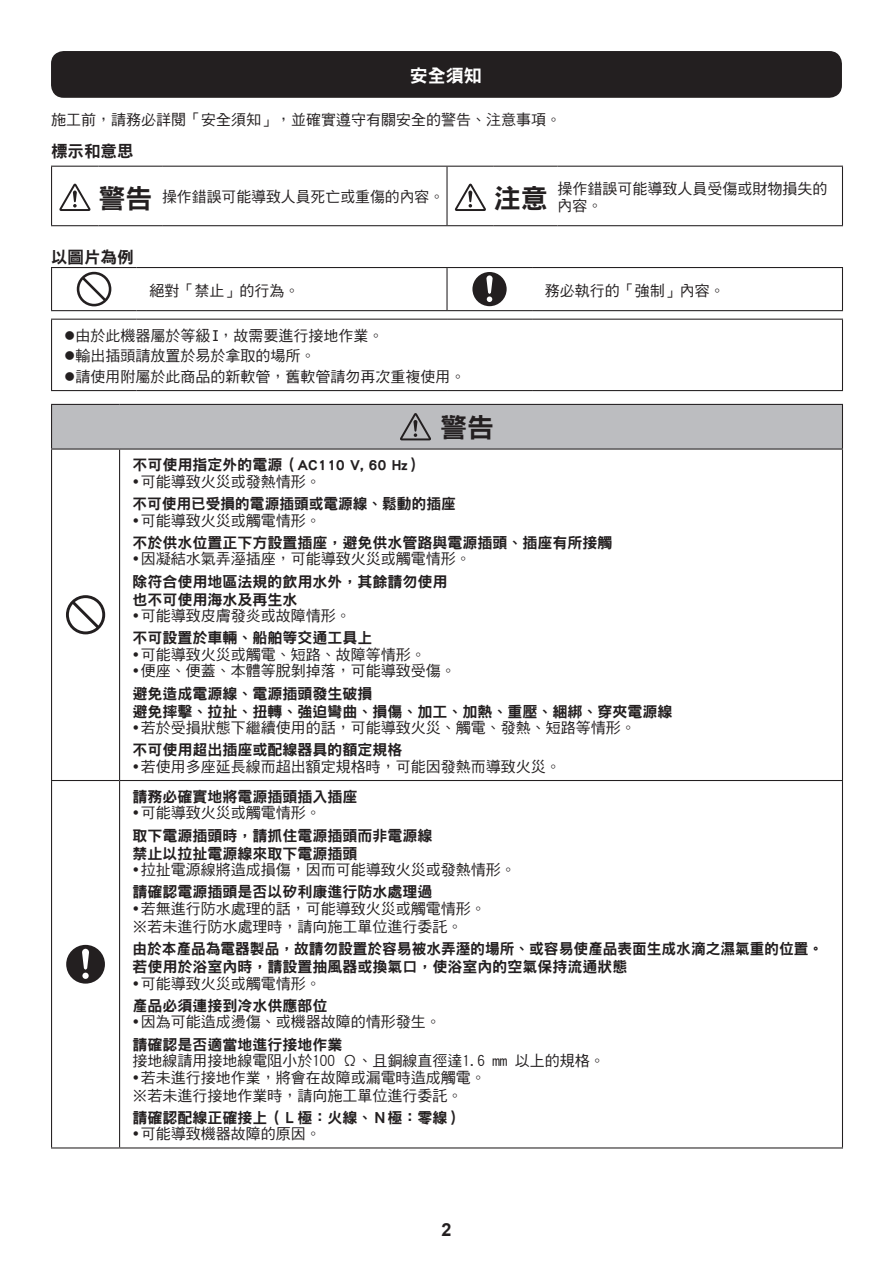
<style>
.page{position:relative;width:893px;height:1263px;background:#fff}
.page>*{position:absolute;margin:0;border:0;box-sizing:border-box;transform-origin:0 0}
.t1{font:27px "DF Hei Std W9";color:#231f20}
.t2{font:18px "DF Hei Std W9";color:#fff}
.t3{font:700 18px "Arial";color:#231f20}
.t4{font:16.5px "DF Hei Std W9";color:#231f20}
.t5{font:15px/16.5px "DF Hei Std W5";color:#231f20}
.t6{font:15px/18px "DF Hei Std W9";color:#231f20}
.t7{font:15px "KF B5 Gothic";color:#231f20}
.s1{font-family:"DF Hei Std W9";font-size:27px}
.s2{font-family:"Arial"}
</style>
<div class="page">
<div style="left:51px;top:51px;width:791px;height:47px;background:#231f20;border-radius:13px"></div>
<hr style="left:51px;top:166px;width:47px;height:1px;background:#231f20">
<hr style="left:51px;top:167px;width:1px;height:58px;background:#231f20">
<hr style="left:98px;top:166px;width:64px;height:1px;background:#231f20">
<hr style="left:162px;top:166px;width:285px;height:1px;background:#231f20">
<hr style="left:446px;top:167px;width:2px;height:58px;background:#231f20">
<hr style="left:842px;top:167px;width:1px;height:58px;background:#231f20">
<hr style="left:447px;top:225px;width:47px;height:1px;background:#231f20">
<hr style="left:494px;top:225px;width:64px;height:1px;background:#231f20">
<hr style="left:558px;top:225px;width:285px;height:1px;background:#231f20">
<hr style="left:447px;top:166px;width:47px;height:1px;background:#231f20">
<hr style="left:494px;top:166px;width:64px;height:1px;background:#231f20">
<hr style="left:558px;top:166px;width:285px;height:1px;background:#231f20">
<hr style="left:51px;top:225px;width:47px;height:1px;background:#231f20">
<hr style="left:98px;top:225px;width:64px;height:1px;background:#231f20">
<hr style="left:162px;top:225px;width:285px;height:1px;background:#231f20">
<svg style="left:59px;top:184px;width:32px;height:27px"></svg>
<svg style="left:455px;top:184px;width:31px;height:27px"></svg>
<hr style="left:51px;top:267px;width:86px;height:1px;background:#231f20">
<hr style="left:51px;top:268px;width:1px;height:42px;background:#231f20">
<hr style="left:137px;top:267px;width:310px;height:1px;background:#231f20">
<hr style="left:447px;top:267px;width:85px;height:1px;background:#231f20">
<hr style="left:532px;top:267px;width:311px;height:1px;background:#231f20">
<hr style="left:842px;top:268px;width:1px;height:42px;background:#231f20">
<hr style="left:842px;top:320px;width:1px;height:70px;background:#231f20">
<hr style="left:446px;top:268px;width:2px;height:42px;background:#231f20">
<hr style="left:51px;top:310px;width:86px;height:1px;background:#231f20">
<hr style="left:137px;top:310px;width:310px;height:1px;background:#231f20">
<hr style="left:447px;top:310px;width:85px;height:1px;background:#231f20">
<hr style="left:532px;top:310px;width:311px;height:1px;background:#231f20">
<hr style="left:51px;top:319px;width:86px;height:1px;background:#231f20">
<hr style="left:51px;top:320px;width:1px;height:70px;background:#231f20">
<hr style="left:137px;top:319px;width:310px;height:1px;background:#231f20">
<hr style="left:447px;top:319px;width:85px;height:1px;background:#231f20">
<hr style="left:532px;top:319px;width:311px;height:1px;background:#231f20">
<hr style="left:51px;top:390px;width:86px;height:1px;background:#231f20">
<hr style="left:137px;top:390px;width:310px;height:1px;background:#231f20">
<hr style="left:447px;top:390px;width:85px;height:1px;background:#231f20">
<hr style="left:532px;top:390px;width:311px;height:1px;background:#231f20">
<svg style="left:77px;top:272px;width:34px;height:34px"></svg>
<div style="left:472px;top:272px;width:35px;height:34px;background:#231f20;border-radius:50%"></div>
<svg style="left:486px;top:275px;width:7px;height:27px"></svg>
<div style="left:52px;top:404px;width:790px;height:45px;background:#bcbdc0"></div>
<hr style="left:51px;top:404px;width:69px;height:1px;background:#231f20">
<hr style="left:51px;top:405px;width:1px;height:43px;background:#231f20">
<hr style="left:120px;top:404px;width:723px;height:1px;background:#231f20">
<hr style="left:51px;top:448px;width:69px;height:2px;background:#231f20">
<hr style="left:51px;top:450px;width:1px;height:330px;background:#231f20">
<hr style="left:120px;top:448px;width:723px;height:2px;background:#231f20">
<hr style="left:119px;top:450px;width:1px;height:330px;background:#231f20">
<hr style="left:51px;top:780px;width:69px;height:1px;background:#231f20">
<hr style="left:51px;top:781px;width:1px;height:366px;background:#231f20">
<hr style="left:120px;top:780px;width:723px;height:1px;background:#231f20">
<hr style="left:119px;top:781px;width:1px;height:366px;background:#231f20">
<hr style="left:51px;top:1147px;width:69px;height:1px;background:#231f20">
<hr style="left:120px;top:1147px;width:723px;height:1px;background:#231f20">
<hr style="left:842px;top:405px;width:1px;height:43px;background:#231f20">
<hr style="left:842px;top:450px;width:1px;height:330px;background:#231f20">
<hr style="left:842px;top:781px;width:1px;height:366px;background:#231f20">
<svg style="left:400px;top:413px;width:31px;height:27px"></svg>
<svg style="left:66px;top:595px;width:39px;height:39px"></svg>
<div style="left:66px;top:945px;width:39px;height:39px;background:#231f20;border-radius:50%"></div>
<div style="left:82px;top:973px;width:7px;height:6px;background:#fff;border-radius:50%"></div>
<svg style="left:82px;top:949px;width:7px;height:20px"></svg>
<p class="t2" style="left:410px;top:66px;width:73px">安全須知</p>
<p class="t5" style="left:51px;top:111px;width:511px">施工前，請務必詳閱「安全須知」，並確實遵守有關安全的警告、注意事項。</p>
<p class="t4" style="left:51px;top:142px;width:84px">標示和意思</p>
<p class="t5" style="left:98px;top:188px;width:347px"><span class="s1">警告</span> 操作錯誤可能導致人員死亡或重傷的內容。</p>
<h1 class="t1" style="left:494px;top:183px;width:55px">注意</h1>
<p class="t5" style="left:558px;top:180px;width:271px">操作錯誤可能導致人員受傷或財物損失的內容。</p>
<p class="t4" style="left:51px;top:248px;width:84px">以圖片為例</p>
<p class="t5" style="left:149px;top:282px;width:151px">絕對「禁止」的行為。</p>
<p class="t5" style="left:545px;top:282px;width:181px">務必執行的「強制」內容。</p>
<p class="t5" style="left:76px;top:325px;width:391px;line-height:20.7px">由於此機器屬於等級<span class="s2">I</span>，故需要進行接地作業。<br>輸出插頭請放置於易於拿取的場所。<br>請使用附屬於此商品的新軟管，舊軟管請勿再次重複使用。</p>
<h1 class="t1" style="left:440px;top:413px;width:55px">警告</h1>
<p class="t6" style="left:132px;top:456px;width:292px">不可使用指定外的電源（AC110 V, 60 Hz）</p>
<p class="t5" style="left:141px;top:473px;width:182px">可能導致火災或發熱情形。</p>
<p class="t6" style="left:132px;top:495px;width:325px">不可使用已受損的電源插頭或電源線、鬆動的插座</p>
<p class="t5" style="left:141px;top:512px;width:182px">可能導致火災或觸電情形。</p>
<p class="t6" style="left:132px;top:533px;width:481px">不於供水位置正下方設置插座，避免供水管路與電源插頭、插座有所接觸</p>
<p class="t5" style="left:141px;top:551px;width:332px">因凝結水氣弄溼插座，可能導致火災或觸電情形。</p>
<p class="t6" style="left:132px;top:572px;width:316px">除符合使用地區法規的飲用水外，其餘請勿使用也不可使用海水及再生水</p>
<p class="t5" style="left:141px;top:607px;width:212px">可能導致皮膚發炎或故障情形。</p>
<p class="t6" style="left:132px;top:629px;width:241px">不可設置於車輛、船舶等交通工具上</p>
<p class="t5" style="left:141px;top:646px;width:317px">可能導致火災或觸電、短路、故障等情形。<br>便座、便蓋、本體等脫剝掉落，可能導致受傷。</p>
<p class="t6" style="left:132px;top:684px;width:541px">避免造成電源線、電源插頭發生破損<br>避免摔擊、拉扯、扭轉、強迫彎曲、損傷、加工、加熱、重壓、綑綁、穿夾電源線</p>
<p class="t5" style="left:141px;top:719px;width:497px">若於受損狀態下繼續使用的話，可能導致火災、觸電、發熱、短路等情形。</p>
<p class="t6" style="left:132px;top:741px;width:271px">不可使用超出插座或配線器具的額定規格</p>
<p class="t5" style="left:141px;top:758px;width:422px">若使用多座延長線而超出額定規格時，可能因發熱而導致火災。</p>
<p class="t6" style="left:132px;top:787px;width:226px">請務必確實地將電源插頭插入插座</p>
<p class="t5" style="left:141px;top:804px;width:182px">可能導致火災或觸電情形。</p>
<p class="t6" style="left:132px;top:826px;width:301px">取下電源插頭時，請抓住電源插頭而非電源線禁止以拉扯電源線來取下電源插頭</p>
<p class="t5" style="left:141px;top:861px;width:377px">拉扯電源線將造成損傷，因而可能導致火災或發熱情形。</p>
<p class="t6" style="left:132px;top:883px;width:301px">請確認電源插頭是否以矽利康進行防水處理過</p>
<p class="t5" style="left:141px;top:900px;width:347px">若無進行防水處理的話，可能導致火災或觸電情形。</p>
<p class="t7" style="left:132px;top:919px;width:331px">※若未進行防水處理時，請向施工單位進行委託。</p>
<p class="t6" style="left:132px;top:939px;width:692px">由於本產品為電器製品，故請勿設置於容易被水弄溼的場所、或容易使產品表面生成水滴之濕氣重的位置。若使用於浴室內時，請設置抽風器或換氣口，使浴室內的空氣保持流通狀態</p>
<p class="t5" style="left:141px;top:975px;width:182px">可能導致火災或觸電情形。</p>
<p class="t6" style="left:132px;top:996px;width:196px">產品必須連接到冷水供應部位</p>
<p class="t5" style="left:141px;top:1013px;width:302px">因為可能造成燙傷、或機器故障的情形發生。</p>
<p class="t6" style="left:132px;top:1035px;width:211px">請確認是否適當地進行接地作業</p>
<p class="t7" style="left:132px;top:1053px;width:474px">接地線請用接地線電阻小於100 Ω、且銅線直徑達1.6 mm 以上的規格。</p>
<p class="t5" style="left:141px;top:1069px;width:347px">若未進行接地作業，將會在故障或漏電時造成觸電。</p>
<p class="t7" style="left:132px;top:1088px;width:331px">※若未進行接地作業時，請向施工單位進行委託。</p>
<p class="t6" style="left:132px;top:1108px;width:331px">請確認配線正確接上（Ｌ極：火線、Ｎ極：零線）</p>
<p class="t5" style="left:141px;top:1125px;width:182px">可能導致機器故障的原因。</p>
<p class="t3" style="left:441px;top:1217px;width:12px">2</p>
</div>
